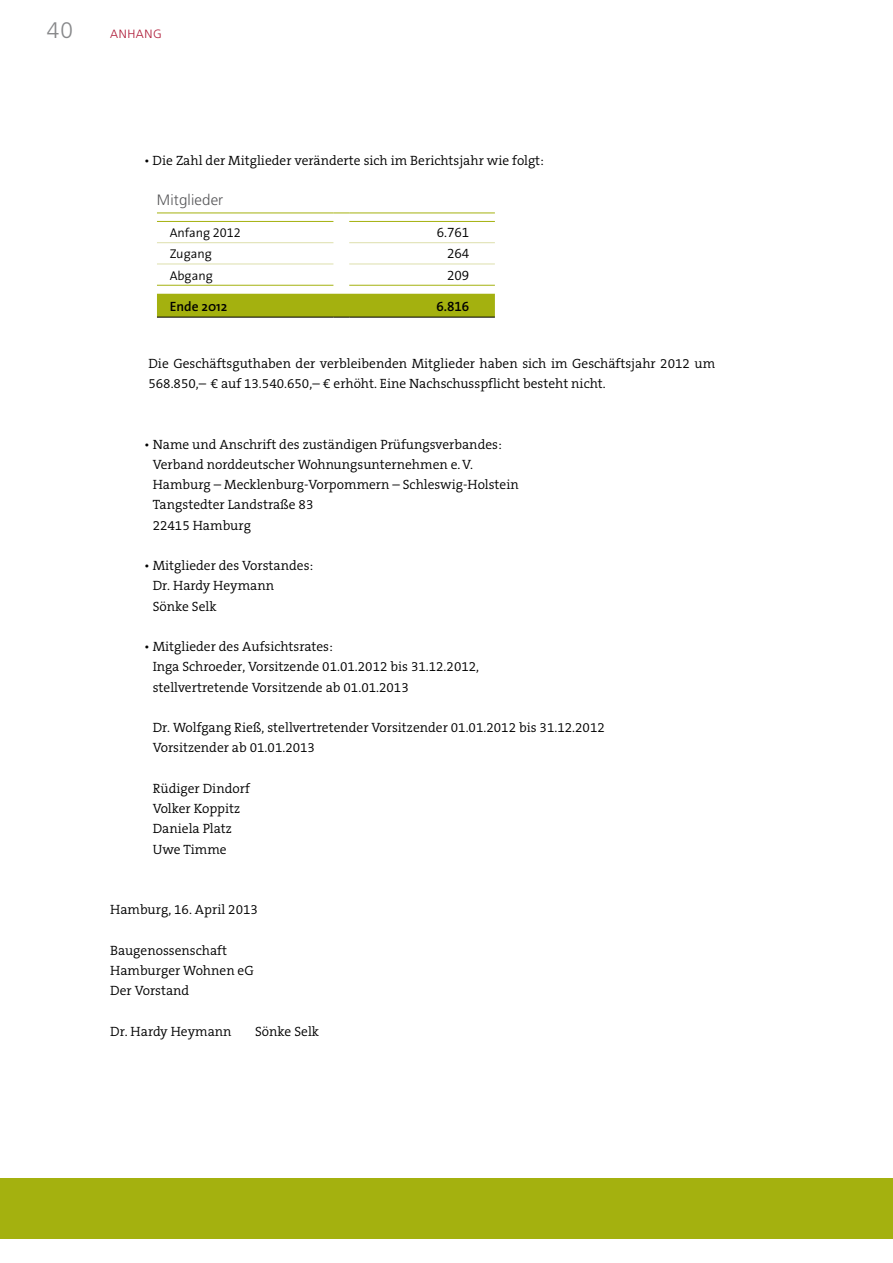
<style>
.page{position:relative;width:893px;height:1263px;background:#fff}
.page>*{position:absolute;margin:0;border:0;box-sizing:border-box;transform-origin:0 0}
.t1{font:300 22.5px "Frutiger";color:#87888a}
.t2{font:300 15px "Frutiger";letter-spacing:.01em;color:#58585a}
.t3{font:300 13.5px/20.2px "The Serif B4";color:#000}
.t4{font:13.5px "The Sans Semi Light Expert";color:#000}
.t5{font:600 13.5px "The Sans";color:#000}
.t6{font:13.5px "The Sans Semi Bold Expert";color:#000}
.t7{font:300 12.75px "The Sans";color:#000}
.t8{font:300 12px "Frutiger";letter-spacing:.05em;color:#ad1835}
.s1{font-family:"The Sans Semi Light Expert";font-weight:400}
</style>
<div class="page">
<div style="left:0;top:1178px;width:893px;height:60px;background:#a4b10f"></div>
<div style="left:157px;top:294px;width:338px;height:24px;background:#a4b10f"></div>
<hr style="left:349px;top:317px;width:146px;height:1px;background:#000">
<svg style="left:157px;top:212px;width:338px;height:73px"></svg>
<hr style="left:349px;top:213px;width:146px;height:1px;background:#a4b10f">
<hr style="left:157px;top:221px;width:176px;height:1px;background:#a4b10f">
<hr style="left:349px;top:221px;width:146px;height:1px;background:#a4b10f">
<hr style="left:157px;top:285px;width:176px;height:1px;background:#a4b10f">
<hr style="left:349px;top:285px;width:146px;height:1px;background:#a4b10f">
<h1 class="t1" style="left:47px;top:18px;width:28px">40</h1>
<p class="t8" style="left:110px;top:27px;width:53px">ANHANG</p>
<p class="t3" style="left:144px;top:151px;width:401px">• Die Zahl der Mitglieder veränderte sich im Berichtsjahr wie folgt:</p>
<p class="t2" style="left:157px;top:191px;width:68px">Mitglieder</p>
<p class="t7" style="left:170px;top:222px;width:73px">Anfang <span class="s1">2012</span></p>
<p class="t4" style="left:437px;top:221px;width:34px">6.761</p>
<p class="t7" style="left:170px;top:243px;width:44px">Zugang</p>
<p class="t4" style="left:447px;top:242px;width:24px">264</p>
<p class="t7" style="left:170px;top:265px;width:45px">Abgang</p>
<p class="t4" style="left:447px;top:264px;width:24px">209</p>
<p class="t5" style="left:170px;top:298px;width:59px">Ende 2012</p>
<p class="t6" style="left:436px;top:295px;width:34px">6.816</p>
<p class="t3" style="left:148px;top:353px;width:568px">Die Geschäftsguthaben der verbleibenden Mitglieder haben sich im Geschäftsjahr 2012 um<br>568.850,– € auf 13.540.650,– € erhöht. Eine Nachschusspflicht besteht nicht.</p>
<p class="t3" style="left:153px;top:434px;width:368px;text-indent:-9px">• Name und Anschrift des zuständigen Prüfungsverbandes:<br>Verband norddeutscher Wohnungsunternehmen e.V.<br>Hamburg – Mecklenburg-Vorpommern – Schleswig-Holstein Tangstedter Landstraße 83<br>22415 Hamburg</p>
<p class="t3" style="left:153px;top:556px;width:162px;text-indent:-9px">• Mitglieder des Vorstandes:<br>Dr. Hardy Heymann<br>Sönke Selk</p>
<p class="t3" style="left:153px;top:637px;width:328px;text-indent:-9px">• Mitglieder des Aufsichtsrates:<br>Inga Schroeder, Vorsitzende 01.01.2012 bis 31.12.2012, stellvertretende Vorsitzende ab 01.01.2013</p>
<p class="t3" style="left:153px;top:718px;width:454px">Dr. Wolfgang Rieß, stellvertretender Vorsitzender 01.01.2012 bis 31.12.2012<br>Vorsitzender ab 01.01.2013</p>
<p class="t3" style="left:153px;top:779px;width:99px">Rüdiger Dindorf<br>Volker Koppitz<br>Daniela Platz<br>Uwe Timme</p>
<p class="t3" style="left:110px;top:900px;width:149px">Hamburg, 16. April 2013</p>
<p class="t3" style="left:110px;top:941px;width:145px">Baugenossenschaft<br>Hamburger Wohnen eG<br>Der Vorstand</p>
<p class="t3" style="left:110px;top:1022px;width:123px">Dr. Hardy Heymann</p>
<p class="t3" style="left:255px;top:1022px;width:66px">Sönke Selk</p>
</div>
